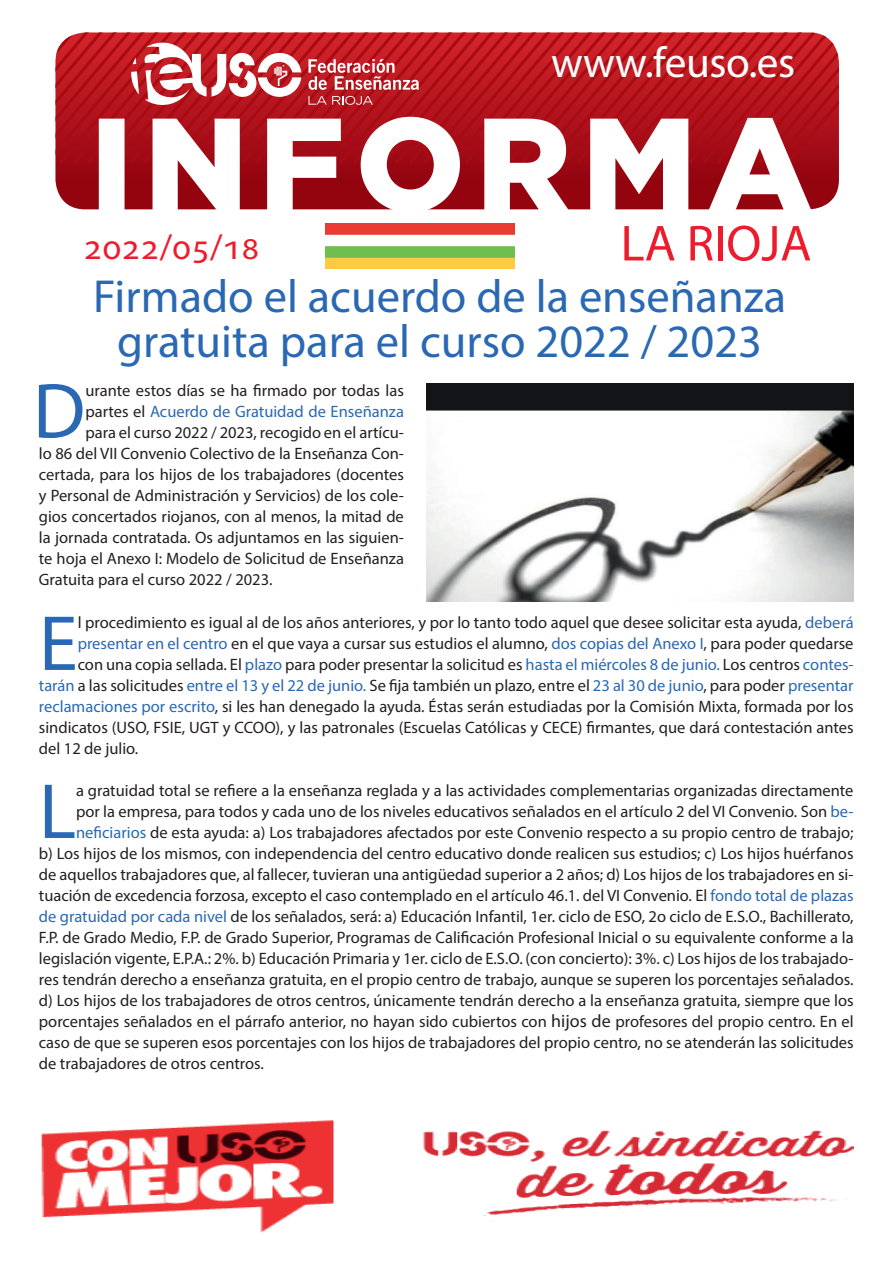
<style>
.page{position:relative;width:893px;height:1263px;background:#fff}
.page>*{position:absolute;margin:0;border:0;box-sizing:border-box;transform-origin:0 0}
.t1{font:78.75px "Myriad Pro";color:#2a68b3}
.t2{font:51px "Myriad Pro";color:#ee1b2c}
.t3{font:46.5px/45px "Myriad Pro";color:#2a68b3;text-align:center}
.t4{font:43.2px "Myriad Pro";letter-spacing:-.01em;color:#fff}
.t5{font:36px "Myriad Pro";color:#ee1b2c}
.t6{font:16.5px "Myriad Pro";color:#231f20}
.t7{font:16.5px "Myriad Pro";color:#2a68b3}
.s1{font-size:33px}
.s2{color:#231f20}
.s3{color:#2a68b3}
.s4{font-size:18px}
</style>
<div class="page">
<svg style="left:55px;top:167px;width:784px;height:42px;background:#a1222c"></svg>
<svg style="left:99px;top:167px;width:712px;height:43px"></svg>
<svg style="left:55px;top:32px;width:784px;height:135px"></svg>
<img style="left:325px;top:224px;width:189px;height:44px">
<img style="left:41px;top:1120px;width:813px;height:113px">
<img style="left:426px;top:383px;width:428px;height:219px">
<h3 class="t4" style="left:551px;top:36px;width:245px">www.feuso.es</h3>
<h3 class="t5" style="left:83px;top:225px;width:177px">2022/05/1<span class="s1">8</span></h3>
<h2 class="t2" style="left:620px;top:212px;width:192px">LA RIOJA</h2>
<h3 class="t3" style="left:93px;top:273px;width:694px">Firmado el acuerdo de la enseñanza gratuita para el curso 2022 / 2023</h3>
<h1 class="t1" style="left:33px;top:363px;width:54px">D</h1>
<p class="t6" style="left:85px;top:380px;width:320px">urante estos días se ha firmado por todas las</p>
<p class="t7" style="left:85px;top:401px;width:320px"><span class="s2">partes el</span> Acuerdo de Gratuidad de Enseñanza</p>
<p class="t6" style="left:85px;top:422px;width:320px">para el curso 2022 / 2023, recogido en el artícu-</p>
<p class="t6" style="left:39px;top:443px;width:367px">lo 86 del VII Convenio Colectivo de la Enseñanza Con-</p>
<p class="t6" style="left:39px;top:464px;width:367px">certada, para los hijos de los trabajadores (docentes</p>
<p class="t6" style="left:39px;top:485px;width:367px">y Personal de Administración y Servicios) de los cole-</p>
<p class="t6" style="left:39px;top:506px;width:366px">gios concertados riojanos, con al menos, la mitad de</p>
<p class="t6" style="left:39px;top:527px;width:366px">la jornada contratada. Os adjuntamos en las siguien-</p>
<p class="t6" style="left:39px;top:548px;width:367px">te hoja el Anexo I: Modelo de Solicitud de Enseñanza</p>
<p class="t6" style="left:39px;top:569px;width:235px">Gratuita para el curso 2022 / 2023.</p>
<h1 class="t1" style="left:39px;top:595px;width:40px">E</h1>
<p class="t6" style="left:78px;top:612px;width:777px">l procedimiento es igual al de los años anteriores, y por lo tanto todo aquel que desee solicitar esta ayuda, <span class="s3">deberá</span></p>
<p class="t6" style="left:78px;top:633px;width:777px"><span class="s3">presentar en el centro</span> en el que vaya a cursar sus estudios el alumno, <span class="s3">dos copias del Anexo I</span>, para poder quedarse</p>
<p class="t6" style="left:78px;top:654px;width:777px">con una copia sellada. El <span class="s3">plazo</span> para poder presentar la solicitud es <span class="s3">hasta el miércoles 8 de junio.</span> Los centros <span class="s3">contes-</span></p>
<p class="t6" style="left:39px;top:675px;width:816px"><span class="s3">tarán</span> a las solicitudes <span class="s3">entre el 13 y el 22 de junio.</span> Se fija también un plazo, entre el <span class="s3">23 al 30 de junio</span>, para poder <span class="s3">presentar</span></p>
<p class="t6" style="left:39px;top:696px;width:816px"><span class="s3">reclamaciones por escrito</span>, si les han denegado la ayuda. Éstas serán estudiadas por la Comisión Mixta, formada por los</p>
<p class="t6" style="left:39px;top:717px;width:816px">sindicatos (USO, FSIE, UGT y CCOO), y las patronales (Escuelas Católicas y CECE) firmantes, que dará contestación antes</p>
<p class="t6" style="left:39px;top:738px;width:101px">del 12 de julio.</p>
<h1 class="t1" style="left:39px;top:763px;width:39px">L</h1>
<p class="t6" style="left:76px;top:780px;width:779px">a gratuidad total se refiere a la enseñanza reglada y a las actividades complementarias organizadas directamente</p>
<p class="t6" style="left:76px;top:801px;width:779px">por la empresa, para todos y cada uno de los niveles educativos señalados en el artículo 2 del VI Convenio. Son <span class="s3">be-</span></p>
<p class="t6" style="left:76px;top:822px;width:779px"><span class="s3">neficiarios</span> de esta ayuda: a) Los trabajadores afectados por este Convenio respecto a su propio centro de trabajo;</p>
<p class="t6" style="left:39px;top:843px;width:816px">b) Los hijos de los mismos, con independencia del centro educativo donde realicen sus estudios; c) Los hijos huérfanos</p>
<p class="t6" style="left:39px;top:864px;width:816px">de aquellos trabajadores que, al fallecer, tuvieran una antigüedad superior a 2 años; d) Los hijos de los trabajadores en si-</p>
<p class="t6" style="left:39px;top:885px;width:816px">tuación de excedencia forzosa, excepto el caso contemplado en el artículo 46.1. del VI Convenio. El <span class="s3">fondo total de plazas</span></p>
<p class="t6" style="left:39px;top:906px;width:816px"><span class="s3">de gratuidad por cada nivel</span> de los señalados, será: a) Educación Infantil, 1er. ciclo de ESO, 2o ciclo de E.S.O., Bachillerato,</p>
<p class="t6" style="left:39px;top:927px;width:816px">F.P. de Grado Medio, F.P. de Grado Superior, Programas de Calificación Profesional Inicial o su equivalente conforme a la</p>
<p class="t6" style="left:39px;top:948px;width:816px">legislación vigente, E.P.A.: 2%. b) Educación Primaria y 1er. ciclo de E.S.O. (con concierto): 3%. c) Los hijos de los trabajado-</p>
<p class="t6" style="left:39px;top:969px;width:816px">res tendrán derecho a enseñanza gratuita, en el propio centro de trabajo, aunque se superen los porcentajes señalados.</p>
<p class="t6" style="left:39px;top:990px;width:816px">d) Los hijos de los trabajadores de otros centros, únicamente tendrán derecho a la enseñanza gratuita, siempre que los</p>
<p class="t6" style="left:39px;top:1011px;width:816px">porcentajes señalados en el párrafo anterior, no hayan sido cubiertos con <span class="s4">hijos de</span> profesores del propio centro. En el</p>
<p class="t6" style="left:39px;top:1032px;width:816px">caso de que se superen esos porcentajes con los hijos de trabajadores del propio centro, no se atenderán las solicitudes</p>
<p class="t6" style="left:39px;top:1053px;width:227px">de trabajadores de otros centros.</p>
</div>
